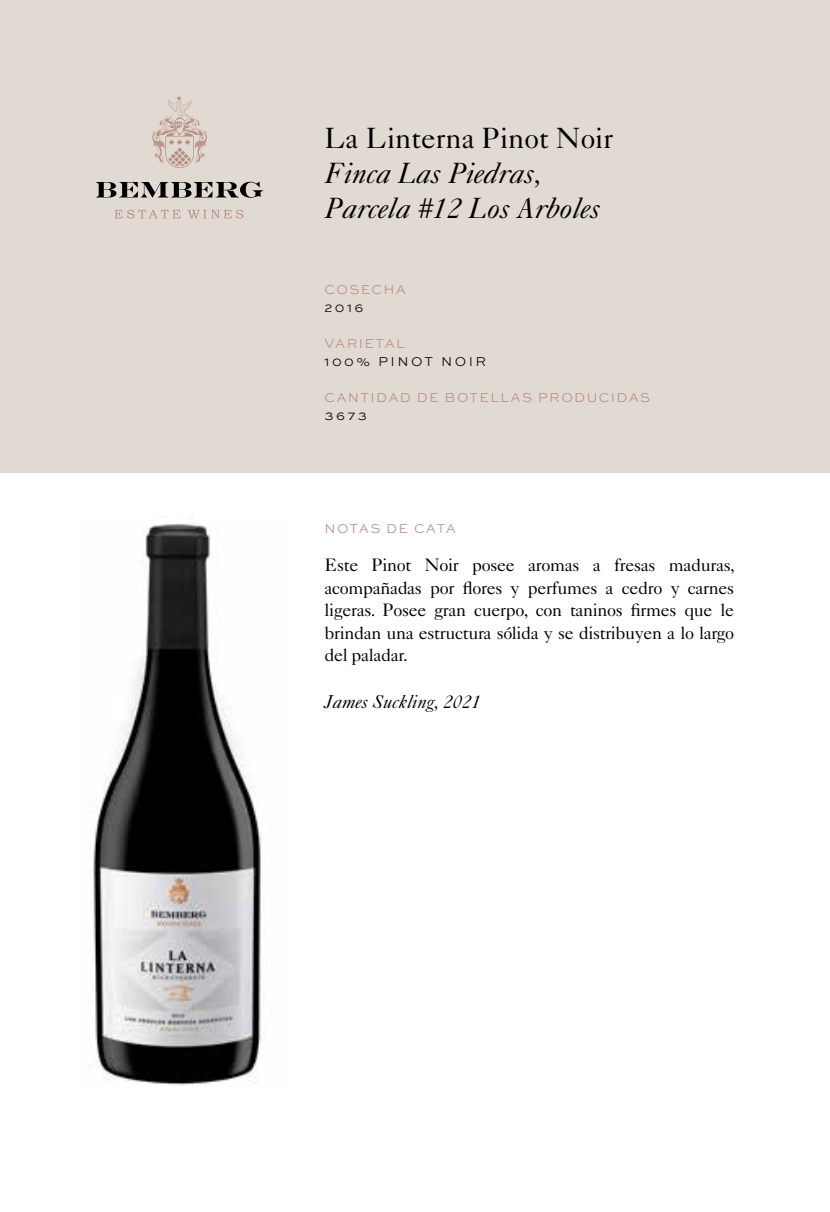
<style>
.page{position:relative;width:830px;height:1212px;background:#fff}
.page>*{position:absolute;margin:0;border:0;box-sizing:border-box;transform-origin:0 0}
.t1{font:italic 29.25px/35.1px "Caslon 540 LT Std";color:#000}
.t2{font:29.25px "Caslon 540 LT Std";color:#000}
.t3{font:italic 18.68px "Caslon 540 LT Std";color:#000}
.t4{font:18px/22.5px "Caslon 540 LT Std";letter-spacing:-.02em;color:#000;text-align:justify}
.t5{font:300 13.5px "Sweet Sans Pro";letter-spacing:.1em;color:#b78e81}
.t6{font:300 13.5px "Sweet Sans Pro";letter-spacing:.18em;color:#000}
</style>
<div class="page">
<div style="left:0;top:0;width:829px;height:472px;background:#e1dad3"></div>
<img style="left:89px;top:523px;width:176px;height:562px">
<svg style="left:114px;top:210px;width:67px;height:9px"></svg>
<svg style="left:188px;top:210px;width:55px;height:9px"></svg>
<svg style="left:96px;top:182px;width:167px;height:16px"></svg>
<svg style="left:152px;top:96px;width:55px;height:72px"></svg>
<h1 class="t2" style="left:324px;top:120px;width:290px">La Linterna Pinot Noir</h1>
<h1 class="t1" style="left:324px;top:155px;width:277px">Finca Las Piedras,<br>Parcela #12 Los Arboles</h1>
<p class="t5" style="left:324px;top:280px;width:83px">COSECHA</p>
<p class="t6" style="left:324px;top:298px;width:41px">2016</p>
<p class="t5" style="left:324px;top:334px;width:82px">VARIETAL</p>
<p class="t6" style="left:324px;top:352px;width:163px">100% PINOT NOIR</p>
<p class="t5" style="left:324px;top:388px;width:327px">CANTIDAD DE BOTELLAS PRODUCIDAS</p>
<p class="t6" style="left:324px;top:406px;width:44px">3673</p>
<p class="t5" style="left:324px;top:519px;width:133px">NOTAS DE CATA</p>
<p class="t4" style="left:324px;top:553px;width:412px">Este Pinot Noir posee aromas a fresas maduras, acompañadas por flores y perfumes a cedro y carnes ligeras. Posee gran cuerpo, con taninos firmes que le brindan una estructura sólida y se distribuyen a lo largo del paladar.</p>
<p class="t3" style="left:324px;top:691px;width:158px">James Suckling, 2021</p>
</div>
